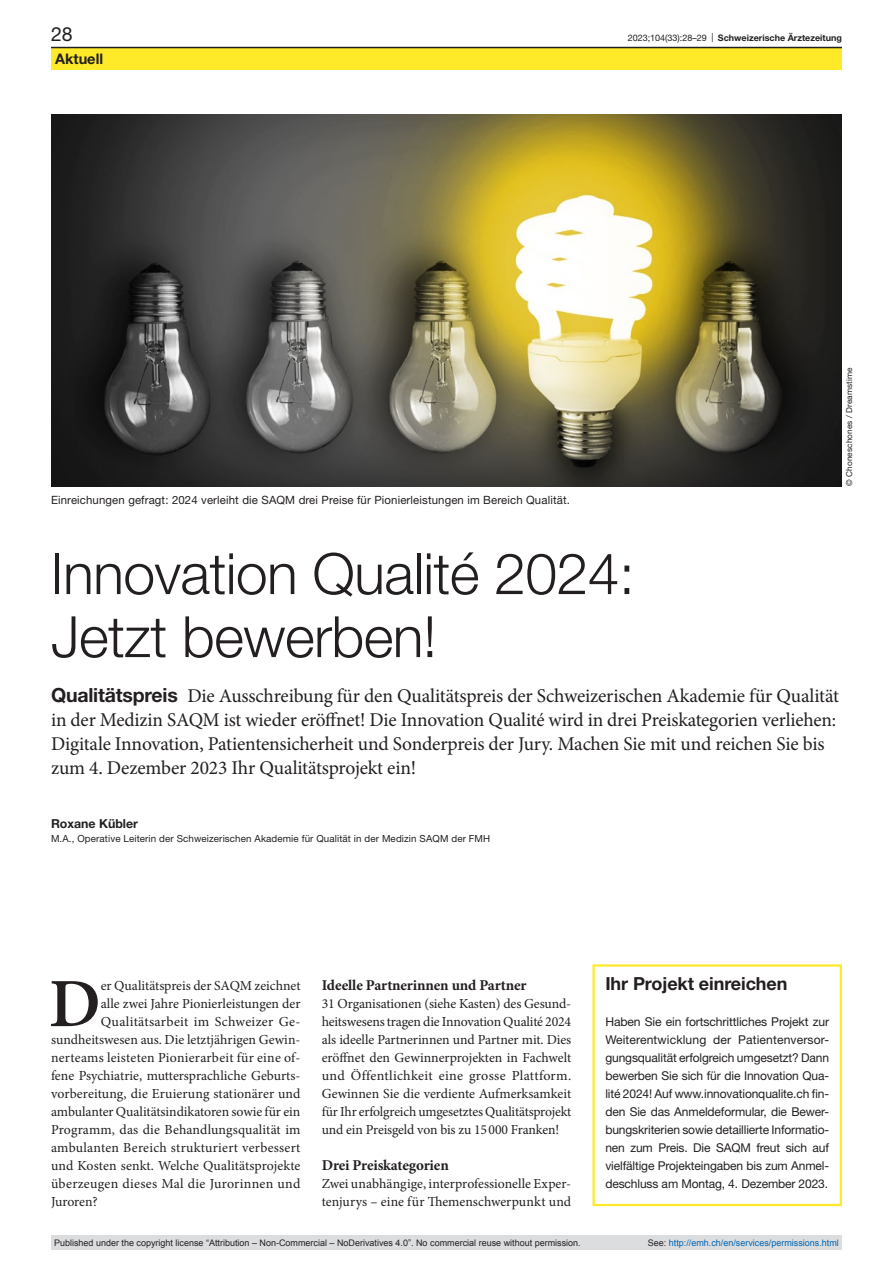
<style>
.page{position:relative;width:893px;height:1263px;background:#fff}
.page>*{position:absolute;margin:0;border:0;box-sizing:border-box;transform-origin:0 0}
.paragraph-initial{font:600 69.15px "Minion Pro";color:#231f20}
.article-title-L38{font:300 57px/63px "Helvetica Neue LT Pro";letter-spacing:-.01em;color:#231f20}
.lead{font:19.5px/24px "Minion Pro";letter-spacing:-.01em;color:#231f20}
.t1{font:19.5px "Helvetica Neue LT Pro";color:#231f20}
.box-head1{font:700 18px "Helvetica Neue LT Pro";letter-spacing:-.005em;color:#231f20}
.head2{font:700 15px "Minion Pro";letter-spacing:-.01em;color:#231f20}
.t2{font:700 14.55px "Helvetica Neue LT Pro";color:#231f20}
.paragraph-initial-2{font:13.8px "Minion Pro";letter-spacing:.005em;color:#231f20}
.paragraph{font:13.8px/18px "Minion Pro";letter-spacing:-.01em;color:#231f20;text-align:justify}
.paragraph-initial-3{font:13.8px "Minion Pro";letter-spacing:-.015em;color:#231f20}
.authors{font:700 12.3px "Helvetica Neue LT Pro";color:#231f20}
.box-paragraph{font:12.15px/18px "Helvetica Neue LT Pro";letter-spacing:-.01em;color:#231f20;text-align:justify}
.figure-caption{font:11.4px "Helvetica Neue LT Pro";letter-spacing:.01em;color:#231f20}
.affiliations{font:9.75px "Helvetica Neue LT Pro";letter-spacing:.01em;color:#231f20}
.t3{font:9px "Arial";color:#231f20}
.t4{font:9px "Arial";color:#0066b3}
.t5{font:700 9px "Helvetica Neue LT Pro";color:#231f20}
.credits{font:8.25px "Helvetica Neue LT Pro";letter-spacing:.01em;color:#231f20}
.s1{font-weight:400}
.s2{font-family:"Helvetica Neue LT Pro";font-weight:700}
.s3{color:#231f20}
</style>
<div class="page">
<img style="left:51px;top:115px;width:791px;height:371px">
<div style="left:592px;top:964px;width:250px;height:242px;border:2px solid #ffea2a"></div>
<div style="left:51px;top:47px;width:791px;height:23px;background:#ffea2a"></div>
<hr style="left:51px;top:47px;width:791px;height:1px;background:#231f20">
<div style="left:51px;top:1235px;width:791px;height:15px;background:#dcdddf"></div>
<h3 class="t1" style="left:51px;top:22px;width:23px">28</h3>
<p class="t5" style="left:628px;top:32px;width:216px"><span class="s1">2023;104(33):28–29 |</span> Schweizerische Ärztezeitung</p>
<p class="t2" style="left:55px;top:49px;width:49px">Aktuell</p>
<p class="figure-caption" style="left:51px;top:493px;width:520px">Einreichungen gefragt: 2024 verleiht die SAQM drei Preise für Pionierleistungen im Bereich Qualität.</p>
<p class="credits" style="left:844px;top:486px;width:120px;rotate:-90deg">© Choneschones / Dreamstime</p>
<p class="article-title-L38" style="left:51px;top:541px;width:585px">Innovation Qualité 2024:<br>Jetzt bewerben!</p>
<p class="lead" style="left:51px;top:683px;width:789px"><span class="s2">Qualitätspreis</span> Die Ausschreibung für den Qualitätspreis der Schweizerischen Akademie für Qualität in der Medizin SAQM ist wieder eröffnet! Die Innovation Qualité wird in drei Preiskategorien verliehen:<br>Digitale Innovation, Patientensicherheit und Sonderpreis der Jury. Machen Sie mit und reichen Sie bis zum 4. Dezember 2023 Ihr Qualitätsprojekt ein!</p>
<p class="authors" style="left:51px;top:816px;width:89px">Roxane Kübler</p>
<p class="affiliations" style="left:51px;top:832px;width:441px">M.A., Operative Leiterin der Schweizerischen Akademie für Qualität in der Medizin SAQM der FMH</p>
<p class="paragraph-initial" style="left:49px;top:956px;width:53px">D</p>
<p class="paragraph-initial-2" style="left:101px;top:976px;width:201px">er Qualitätspreis der SAQM zeichnet</p>
<p class="paragraph-initial-2" style="left:101px;top:994px;width:201px">alle zwei Jahre Pionierleistungen der</p>
<p class="paragraph-initial-2" style="left:101px;top:1012px;width:201px">Qualitätsarbeit im Schweizer Ge-</p>
<p class="paragraph-initial-2" style="left:51px;top:1030px;width:251px">sundheitswesen aus. Die letztjährigen Gewin-</p>
<p class="paragraph-initial-2" style="left:51px;top:1048px;width:251px">nerteams leisteten Pionierarbeit für eine of-</p>
<p class="paragraph-initial-2" style="left:51px;top:1066px;width:251px">fene Psychiatrie, muttersprachliche Geburts-</p>
<p class="paragraph-initial-2" style="left:51px;top:1084px;width:251px">vorbereitung, die Eruierung stationärer und</p>
<p class="paragraph-initial-2" style="left:51px;top:1102px;width:251px">ambulanter Qualitätsindikatoren sowie für ein</p>
<p class="paragraph-initial-2" style="left:51px;top:1120px;width:251px">Programm, das die Behandlungsqualität im</p>
<p class="paragraph-initial-2" style="left:51px;top:1138px;width:251px">ambulanten Bereich strukturiert verbessert</p>
<p class="paragraph-initial-2" style="left:51px;top:1156px;width:251px">und Kosten senkt. Welche Qualitätsprojekte</p>
<p class="paragraph-initial-2" style="left:51px;top:1174px;width:251px">überzeugen dieses Mal die Jurorinnen und</p>
<p class="paragraph-initial-3" style="left:51px;top:1192px;width:48px">Juroren?</p>
<p class="head2" style="left:322px;top:975px;width:206px">Ideelle Partnerinnen und Partner</p>
<p class="paragraph" style="left:322px;top:995px;width:251px">31 Organisationen (siehe Kasten) des Gesund&shy;heitswesens tragen die Innovation Qualité 2024 als ideelle Partnerinnen und Partner mit. Dies eröffnet den Gewinnerprojekten in Fachwelt und Öffentlichkeit eine grosse Plattform.<br>Gewinnen Sie die verdiente Aufmerksamkeit für Ihr erfolgreich umgesetztes Qualitätsprojekt und ein Preisgeld von bis zu 15000 Franken!</p>
<p class="head2" style="left:322px;top:1155px;width:129px">Drei Preiskategorien</p>
<p class="paragraph" style="left:322px;top:1175px;width:251px">Zwei unabhängige, interprofessionelle Exper&shy;tenjurys – eine für Themenschwerpunkt und</p>
<p class="box-head1" style="left:605px;top:972px;width:184px">Ihr Projekt einreichen</p>
<p class="box-paragraph" style="left:605px;top:1012px;width:225px">Haben Sie ein fortschrittliches Projekt zur Weiterentwicklung der Patientenversor&shy;gungsqualität erfolgreich umgesetzt? Dann bewerben Sie sich für die Innovation Qua&shy;lité 2024! Auf www.innovationqualite.ch fin&shy;den Sie das Anmeldeformular, die Bewer&shy;bungskriterien sowie detaillierte Informatio&shy;nen zum Preis. Die SAQM freut sich auf vielfältige Projekteingaben bis zum Anmel&shy;deschluss am Montag, 4. Dezember 2023.</p>
<p class="t3" style="left:54px;top:1237px;width:528px">Published under the copyright license “Attribution – Non-Commercial – NoDerivatives 4.0”. No commercial reuse without permission.</p>
<p class="t4" style="left:648px;top:1237px;width:193px"><span class="s3">See:</span> http://emh.ch/en/services/permissions.html</p>
</div>
